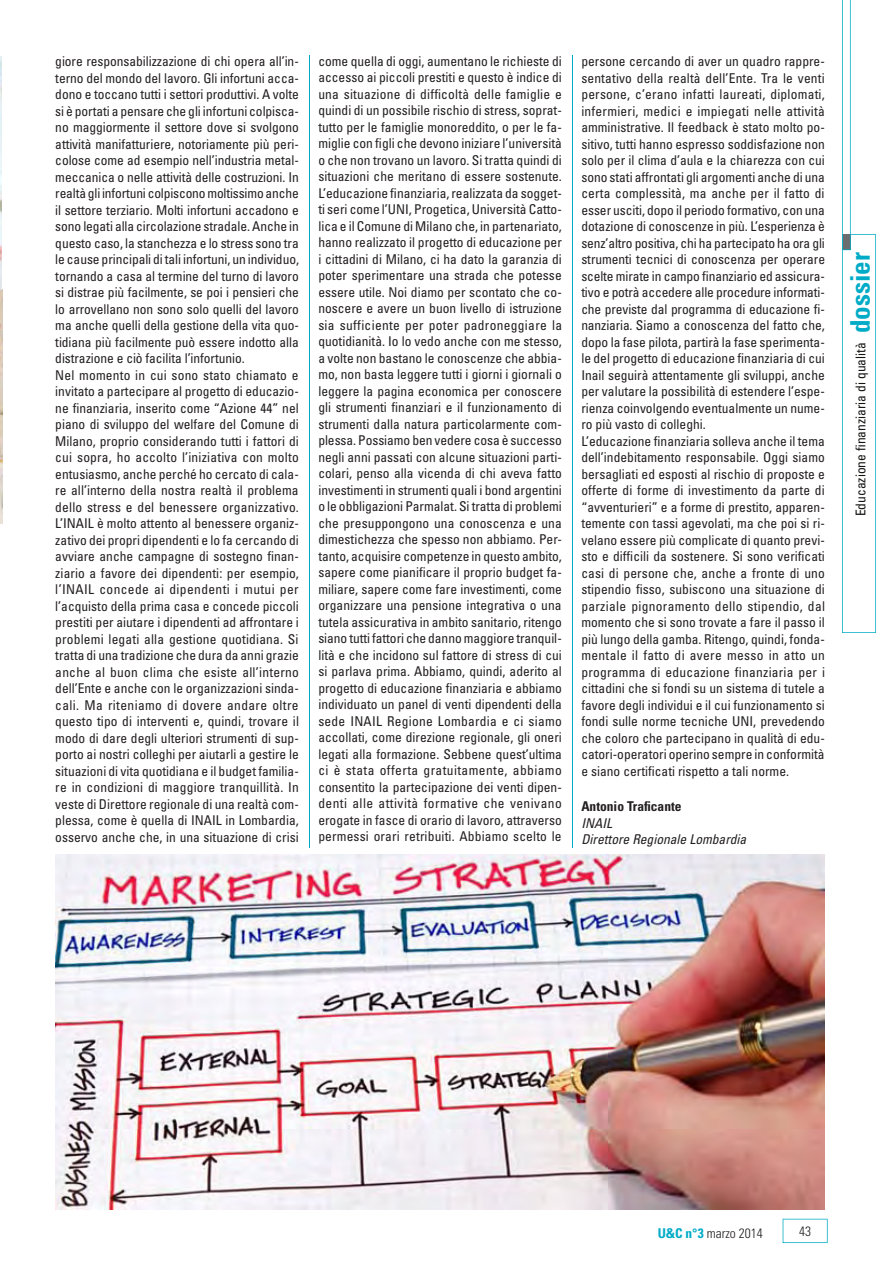
<style>
.page{position:relative;width:893px;height:1261px;background:#fff}
.page>*{position:absolute;margin:0;border:0;box-sizing:border-box;transform-origin:0 0}
.t1{font:700 condensed 27px "Univers";color:#00abc7}
.t2{font:condensed 13.5px/16.5px "Univers";color:#231f20}
.t3{font:italic condensed 13.5px/16.5px "Univers";color:#231f20}
.t4{font:condensed 13.5px "Univers";color:#141413}
.t5{font:300 condensed 13.5px "Univers";color:#231f20}
.t6{font:700 condensed 13.5px "Univers";color:#231f20}
.s1{font-weight:700;color:#00abc7}
</style>
<div class="page">
<svg style="left:842px;top:0;width:34px;height:633px"></svg>
<svg style="left:782px;top:1219px;width:45px;height:24px"></svg>
<img style="left:55px;top:855px;width:770px;height:354px">
<img style="left:0;top:56px;width:2px;height:467px">
<hr style="left:572px;top:55px;width:1px;height:792px;background:#00abc7">
<hr style="left:309px;top:55px;width:1px;height:792px;background:#00abc7">
<p class="t2" style="left:55px;top:53px;width:245px">giore responsabilizzazione di chi opera all’in&shy;terno del mondo del lavoro. Gli infortuni acca&shy;dono e toccano tutti i settori produttivi. A volte si è portati a pensare che gli infortuni colpisca&shy;no maggiormente il settore dove si svolgono attività manifatturiere, notoriamente più peri&shy;colose come ad esempio nell’industria metal&shy;meccanica o nelle attività delle costruzioni. In realtà gli infortuni colpiscono moltissimo anche il settore terziario. Molti infortuni accadono e sono legati alla circolazione stradale. Anche in questo caso, la stanchezza e lo stress sono tra le cause principali di tali infortuni, un individuo, tornando a casa al termine del turno di lavoro si distrae più facilmente, se poi i pensieri che lo arrovellano non sono solo quelli del lavoro ma anche quelli della gestione della vita quo&shy;tidiana più facilmente può essere indotto alla distrazione e ciò facilita l’infortunio.<br>Nel momento in cui sono stato chiamato e invitato a partecipare al progetto di educazio&shy;ne finanziaria, inserito come “Azione 44” nel piano di sviluppo del welfare del Comune di Milano, proprio considerando tutti i fattori di cui sopra, ho accolto l’iniziativa con molto entusiasmo, anche perché ho cercato di cala&shy;re all’interno della nostra realtà il problema dello stress e del benessere organizzativo.<br>L’INAIL è molto attento al benessere organiz&shy;zativo dei propri dipendenti e lo fa cercando di avviare anche campagne di sostegno finan&shy;ziario a favore dei dipendenti: per esempio, l’INAIL concede ai dipendenti i mutui per l’acquisto della prima casa e concede piccoli prestiti per aiutare i dipendenti ad affrontare i problemi legati alla gestione quotidiana. Si tratta di una tradizione che dura da anni grazie anche al buon clima che esiste all’interno dell’Ente e anche con le organizzazioni sinda&shy;cali. Ma riteniamo di dovere andare oltre questo tipo di interventi e, quindi, trovare il modo di dare degli ulteriori strumenti di sup&shy;porto ai nostri colleghi per aiutarli a gestire le situazioni di vita quotidiana e il budget familia&shy;re in condizioni di maggiore tranquillità. In veste di Direttore regionale di una realtà com&shy;plessa, come è quella di INAIL in Lombardia, osservo anche che, in una situazione di crisi</p>
<p class="t2" style="left:318px;top:53px;width:245px;text-align:justify">come quella di oggi, aumentano le richieste di accesso ai piccoli prestiti e questo è indice di una situazione di difficoltà delle famiglie e quindi di un possibile rischio di stress, soprat&shy;tutto per le famiglie monoreddito, o per le fa&shy;miglie con figli che devono iniziare l’università o che non trovano un lavoro. Si tratta quindi di situazioni che meritano di essere sostenute.<br>L’educazione finanziaria, realizzata da sogget&shy;ti seri come l’UNI, Progetica, Università Catto&shy;lica e il Comune di Milano che, in partenariato, hanno realizzato il progetto di educazione per i cittadini di Milano, ci ha dato la garanzia di poter sperimentare una strada che potesse essere utile. Noi diamo per scontato che co&shy;noscere e avere un buon livello di istruzione sia sufficiente per poter padroneggiare la quotidianità. Io lo vedo anche con me stesso, a volte non bastano le conoscenze che abbia&shy;mo, non basta leggere tutti i giorni i giornali o leggere la pagina economica per conoscere gli strumenti finanziari e il funzionamento di strumenti dalla natura particolarmente com&shy;plessa. Possiamo ben vedere cosa è successo negli anni passati con alcune situazioni parti&shy;colari, penso alla vicenda di chi aveva fatto investimenti in strumenti quali i bond argentini o le obbligazioni Parmalat. Si tratta di problemi che presuppongono una conoscenza e una dimestichezza che spesso non abbiamo. Per&shy;tanto, acquisire competenze in questo ambito, sapere come pianificare il proprio budget fa&shy;miliare, sapere come fare investimenti, come organizzare una pensione integrativa o una tutela assicurativa in ambito sanitario, ritengo siano tutti fattori che danno maggiore tranquil&shy;lità e che incidono sul fattore di stress di cui si parlava prima. Abbiamo, quindi, aderito al progetto di educazione finanziaria e abbiamo individuato un panel di venti dipendenti della sede INAIL Regione Lombardia e ci siamo accollati, come direzione regionale, gli oneri legati alla formazione. Sebbene quest’ultima ci è stata offerta gratuitamente, abbiamo consentito la partecipazione dei venti dipen&shy;denti alle attività formative che venivano erogate in fasce di orario di lavoro, attraverso permessi orari retribuiti. Abbiamo scelto le</p>
<p class="t2" style="left:581px;top:53px;width:245px">persone cercando di aver un quadro rappre&shy;sentativo della realtà dell’Ente. Tra le venti persone, c’erano infatti laureati, diplomati, infermieri, medici e impiegati nelle attività amministrative. Il feedback è stato molto po&shy;sitivo, tutti hanno espresso soddisfazione non solo per il clima d’aula e la chiarezza con cui sono stati affrontati gli argomenti anche di una certa complessità, ma anche per il fatto di esser usciti, dopo il periodo formativo, con una dotazione di conoscenze in più. L’esperienza è senz’altro positiva, chi ha partecipato ha ora gli strumenti tecnici di conoscenza per operare scelte mirate in campo finanziario ed assicura&shy;tivo e potrà accedere alle procedure informati&shy;che previste dal programma di educazione fi&shy;nanziaria. Siamo a conoscenza del fatto che, dopo la fase pilota, partirà la fase sperimenta&shy;le del progetto di educazione finanziaria di cui Inail seguirà attentamente gli sviluppi, anche per valutare la possibilità di estendere l’espe&shy;rienza coinvolgendo eventualmente un nume&shy;ro più vasto di colleghi.<br>L’educazione finanziaria solleva anche il tema dell’indebitamento responsabile. Oggi siamo bersagliati ed esposti al rischio di proposte e offerte di forme di investimento da parte di “avventurieri” e a forme di prestito, apparen&shy;temente con tassi agevolati, ma che poi si ri&shy;velano essere più complicate di quanto previ&shy;sto e difficili da sostenere. Si sono verificati casi di persone che, anche a fronte di uno stipendio fisso, subiscono una situazione di parziale pignoramento dello stipendio, dal momento che si sono trovate a fare il passo il più lungo della gamba. Ritengo, quindi, fonda&shy;mentale il fatto di avere messo in atto un programma di educazione finanziaria per i cittadini che si fondi su un sistema di tutele a favore degli individui e il cui funzionamento si fondi sulle norme tecniche UNI, prevedendo che coloro che partecipano in qualità di edu&shy;catori-operatori operino sempre in conformità e siano certificati rispetto a tali norme.</p>
<p class="t6" style="left:581px;top:798px;width:102px">Antonio Traficante</p>
<p class="t3" style="left:581px;top:814px;width:166px">INAIL<br>Direttore Regionale Lombardia</p>
<h1 class="t1" style="left:844px;top:333px;width:82px;rotate:-90deg">dossier</h1>
<p class="t4" style="left:852px;top:516px;width:175px;rotate:-90deg">Educazione finanziaria di qualità</p>
<p class="t5" style="left:658px;top:1225px;width:107px"><span class="s1">U&amp;C n°3</span> marzo 2014</p>
<p class="t5" style="left:799px;top:1223px;width:13px">43</p>
</div>
